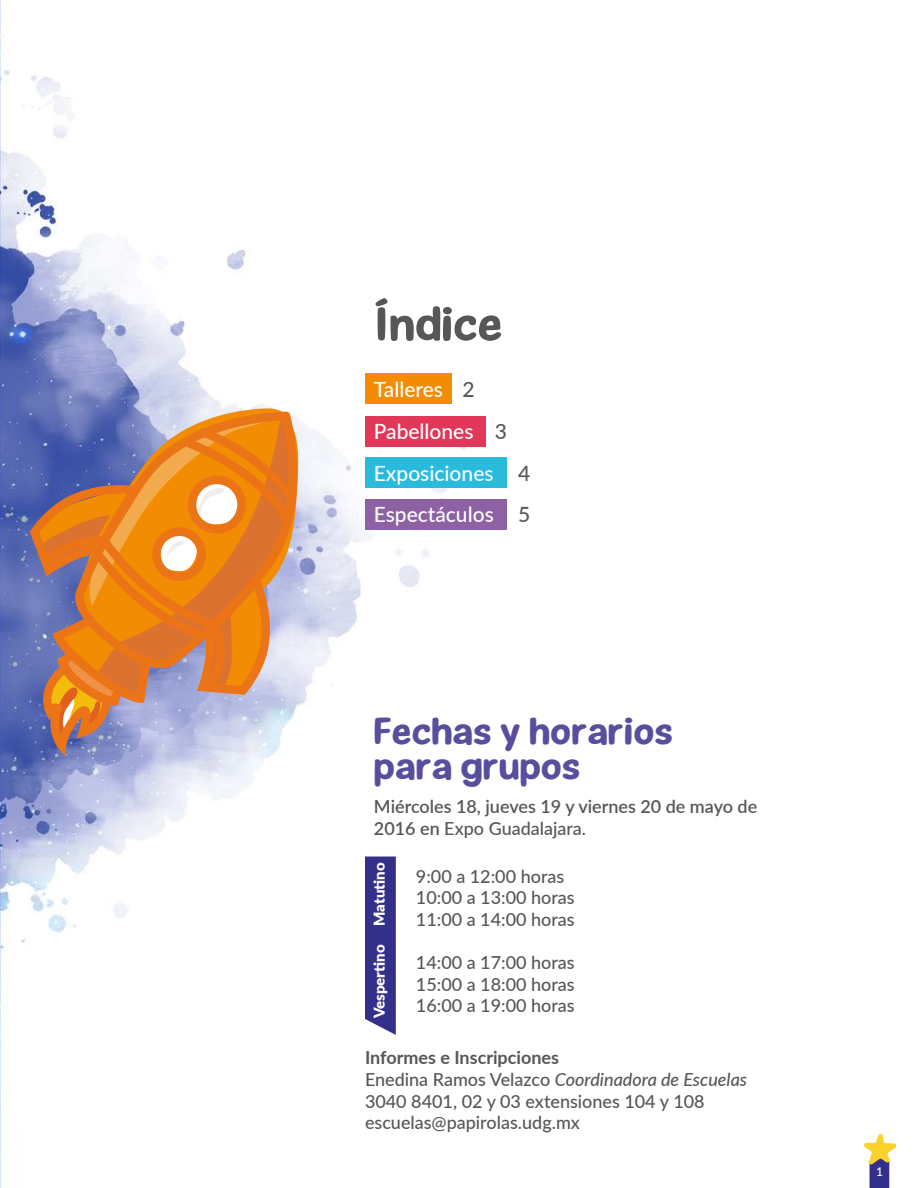
<style>
.page{position:relative;width:918px;height:1188px;background:#fff}
.page>*{position:absolute;margin:0;border:0;box-sizing:border-box;transform-origin:0 0}
.t1{font:700 45px "New Era Casual";color:#575756;scale:1.2 1}
.t2{font:700 36px/34.5px "New Era Casual";color:#574f9d;scale:1.2 1}
.t3{font:500 21px/41.4px "Lato";color:#fff}
.t4{font:500 21px/41.4px "Lato";color:#575756}
.t5{font:500 18px/21.6px "Lato";color:#575756}
.t6{font:600 18px/21.6px "Lato";color:#575756}
.t7{font:900 15px "Lato";color:#fff}
.t8{font:500 12px "Lato";color:#fff}
.s1{color:#575756}
.s2{font-weight:500}
.s3{font-weight:700}
.s4{font-style:italic}
</style>
<div class="page">
<img style="left:0;top:0;width:507px;height:1188px">
<svg style="left:864px;top:1134px;width:33px;height:54px"></svg>
<svg style="left:30px;top:412px;width:285px;height:344px"></svg>
<svg style="left:35px;top:415px;width:236px;height:327px;background:#c88857"></svg>
<svg style="left:365px;top:857px;width:31px;height:178px;background:#3e3a8e"></svg>
<div style="left:365px;top:373px;width:87px;height:31px;background:#f28c03"></div>
<div style="left:365px;top:416px;width:121px;height:31px;background:#e23758"></div>
<div style="left:365px;top:457px;width:141px;height:31px;background:#2abbdc"></div>
<div style="left:365px;top:499px;width:141px;height:30px;background:#8e61a5"></div>
<h1 class="t1" style="left:374px;top:297px;width:109px">Índice</h1>
<p class="t3" style="left:374px;top:368px;width:102px">Talleres <span class="s1">2</span></p>
<p class="t4" style="left:495px;top:409px;width:14px">3</p>
<p class="t3" style="left:374px;top:410px;width:121px">Pabellones<br>Exposiciones<br>Espectáculos</p>
<p class="t4" style="left:518px;top:452px;width:14px">4<br>5</p>
<h2 class="t2" style="left:374px;top:714px;width:251px">Fechas y horarios para grupos</h2>
<p class="t6" style="left:374px;top:795px;width:385px">Miércoles 18, jueves 19 y viernes 20 de mayo de<br>2016 en <span class="s2">Expo Guadalajara.</span></p>
<p class="t7" style="left:368px;top:926px;width:65px;rotate:-90deg">Matutino</p>
<p class="t7" style="left:368px;top:1018px;width:75px;rotate:-90deg">Vespertino</p>
<p class="t5" style="left:365px;top:1046px;width:384px"><span class="s3">Informes e Inscripciones<br></span>Enedina Ramos Velazco <span class="s4">Coordinadora de Escuelas </span>3040 8401, 02 y 03 extensiones 104 y 108 escuelas@papirolas.udg.mx</p>
<p class="t5" style="left:416px;top:864px;width:160px">9:00 a 12:00 horas<br>10:00 a 13:00 horas<br>11:00 a 14:00 horas</p>
<p class="t5" style="left:416px;top:951px;width:160px;text-align:justify">14:00 a 17:00 horas 15:00 a 18:00 horas 16:00 a 19:00 horas</p>
<p class="t8" style="left:876px;top:1163px;width:8px">1</p>
</div>
